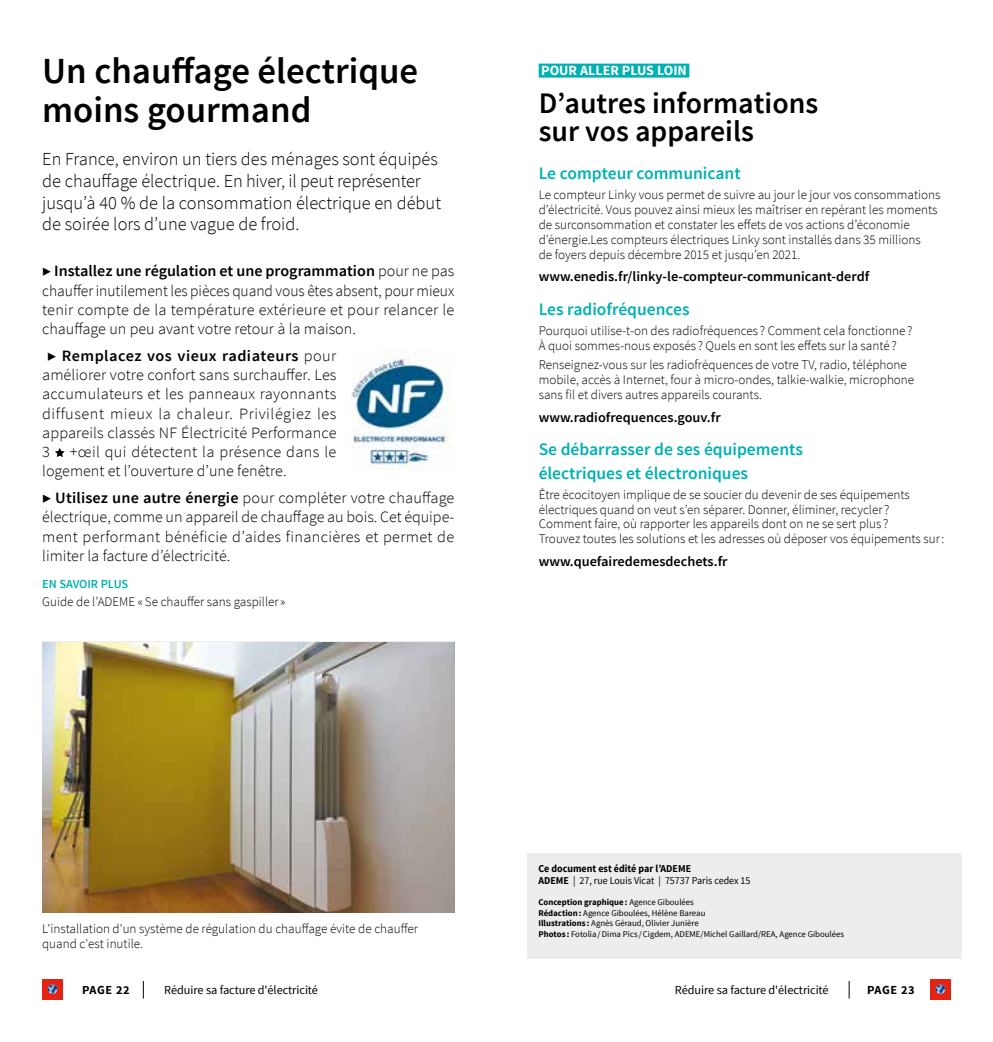
<style>
.page{position:relative;width:993px;height:1042px;background:#fff}
.page>*{position:absolute;margin:0;border:0;box-sizing:border-box;transform-origin:0 0}
.t1{font:600 36.75px/38.5px "Source Sans Pro";color:#000}
.t2{font:600 29.75px/28px "Source Sans Pro";color:#000}
.t3{font:300 18.38px/21.9px "Source Sans Pro";color:#000}
.t4{font:600 17.5px/23.6px "Source Sans Pro";color:#00b1b3}
.t5{font:300 15.75px/19.2px "Source Sans Pro";letter-spacing:.005em;color:#000;text-align:justify}
.t6{font:600 14px "Source Sans Pro";color:#000}
.t7{font:700 14px "Source Sans Pro";color:#fff}
.t8{font:300 13.12px/14.9px "Source Sans Pro";color:#000}
.t9{font:12.25px "Source Sans Pro";letter-spacing:-.005em;color:#000}
.t10{font:700 12.25px "Source Sans Pro";letter-spacing:.045em;color:#000}
.t11{font:600 12.25px "Source Sans Pro";color:#00b1b3}
.t12{font:10.5px/12.6px "Source Sans Pro";color:#000;scale:.95 1}
.t13{font:8.75px/10.5px "Source Sans Pro";color:#000}
.s1{font-weight:600}
.s2{font-weight:700}
</style>
<div class="page">
<svg style="left:143px;top:981px;width:1px;height:17px"></svg>
<div style="left:42px;top:979px;width:21px;height:21px;background:#e42313"></div>
<svg style="left:48px;top:984px;width:9px;height:10px"></svg>
<svg style="left:848px;top:981px;width:1px;height:17px"></svg>
<div style="left:929px;top:979px;width:21px;height:21px;background:#e42313"></div>
<svg style="left:935px;top:984px;width:9px;height:10px"></svg>
<svg style="left:55px;top:448px;width:10px;height:9px"></svg>
<div style="left:527px;top:853px;width:434px;height:105px;background:#ededed"></div>
<div style="left:538px;top:64px;width:151px;height:14px;background:#00b1b3"></div>
<img style="left:351px;top:350px;width:100px;height:119px">
<img style="left:42px;top:642px;width:412px;height:271px">
<h1 class="t1" style="left:42px;top:53px;width:377px">Un chauffage électrique moins gourmand</h1>
<h3 class="t3" style="left:42px;top:148px;width:400px">En France, environ un tiers des ménages sont équipés de chauffage électrique. En hiver, il peut représenter jusqu’à 40 % de la consommation électrique en début de soirée lors d’une vague de froid.</h3>
<p class="t5" style="left:42px;top:262px;width:413px">▶ <span class="s1">Installez une régulation et une programmation</span> pour ne pas chauffer inutilement les pièces quand vous êtes absent, pour mieux tenir compte de la température extérieure et pour relancer le chauffage un peu avant votre retour à la maison.</p>
<p class="t5" style="left:42px;top:346px;width:296px;text-indent:5px">▶ <span class="s1">Remplacez vos vieux radiateurs</span> pour améliorer votre confort sans surchauffer. Les accumulateurs et les panneaux rayonnants diffusent mieux la chaleur. Privilégiez les appareils classés NF Électricité Performance 3</p>
<p class="t5" style="left:42px;top:442px;width:295px;text-indent:28px">+œil qui détectent la présence dans le logement et l’ouverture d’une fenêtre.</p>
<p class="t5" style="left:42px;top:488px;width:413px">▶ <span class="s1">Utilisez une autre énergie</span> pour compléter votre chauffage électrique, comme un appareil de chauffage au bois. Cet équipe&shy;ment performant bénéficie d’aides financières et permet de limiter la facture d’électricité.</p>
<p class="t11" style="left:42px;top:576px;width:88px">EN SAVOIR PLUS</p>
<p class="t8" style="left:42px;top:594px;width:245px">Guide de l’ADEME «Se chauffer sans gaspiller »</p>
<p class="t7" style="left:541px;top:61px;width:147px">POUR ALLER PLUS LOIN</p>
<h2 class="t2" style="left:538px;top:90px;width:281px">D’autres informations sur vos appareils</h2>
<h3 class="t4" style="left:538px;top:162px;width:203px">Le compteur communicant</h3>
<p class="t8" style="left:538px;top:188px;width:403px">Le compteur Linky vous permet de suivre au jour le jour vos consommations d’électricité. Vous pouvez ainsi mieux les maîtriser en repérant les moments de surconsommation et constater les effets de vos actions d’économie d’énergie.Les compteurs électriques Linky sont installés dans 35 millions<br>de foyers depuis décembre 2015 et jusqu’en 2021.</p>
<p class="t6" style="left:538px;top:268px;width:332px">www.enedis.fr/linky-le-compteur-communicant-derdf</p>
<h3 class="t4" style="left:538px;top:298px;width:152px">Les radiofréquences</h3>
<p class="t8" style="left:538px;top:323px;width:375px">Pourquoi utilise-t-on des radiofréquences ? Comment cela fonctionne ?<br>À quoi sommes-nous exposés ? Quels en sont les effets sur la santé ?</p>
<p class="t8" style="left:538px;top:358px;width:377px">Renseignez-vous sur les radiofréquences de votre TV, radio, téléphone mobile, accès à Internet, four à micro-ondes, talkie-walkie, microphone sans fil et divers autres appareils courants.</p>
<p class="t6" style="left:538px;top:408px;width:183px">www.radiofrequences.gouv.fr</p>
<h3 class="t4" style="left:538px;top:438px;width:266px">Se débarrasser de ses équipements électriques et électroniques</h3>
<p class="t8" style="left:538px;top:487px;width:407px">Être écocitoyen implique de se soucier du devenir de ses équipements électriques quand on veut s’en séparer. Donner, éliminer, recycler ?<br>Comment faire, où rapporter les appareils dont on ne se sert plus ?<br>Trouvez toutes les solutions et les adresses où déposer vos équipements sur:</p>
<p class="t6" style="left:538px;top:552px;width:190px">www.quefairedemesdechets.fr</p>
<p class="t8" style="left:42px;top:921px;width:377px">L'installation d'un système de régulation du chauffage évite de chauffer quand c'est inutile.</p>
<p class="t12" style="left:538px;top:862px;width:225px"><span class="s2">Ce document est édité par l’ADEME<br>ADEME</span> | 27, rue Louis Vicat | 75737 Paris cedex 15</p>
<p class="t13" style="left:538px;top:897px;width:307px"><span class="s2">Conception graphique:</span> Agence Giboulées<br><span class="s2">Rédaction:</span> Agence Giboulées, Hélène Bareau<br><span class="s2">Illustrations :</span> Agnès Géraud, Olivier Junière<br><span class="s2">Photos :</span> Fotolia/Dima Pics /Cigdem, ADEME/Michel Gaillard/REA, Agence Giboulées</p>
<p class="t10" style="left:82px;top:981px;width:49px">PAGE 22</p>
<p class="t9" style="left:164px;top:982px;width:155px">Réduire sa facture d'électricité</p>
<p class="t9" style="left:674px;top:982px;width:155px">Réduire sa facture d'électricité</p>
<p class="t10" style="left:866px;top:981px;width:49px">PAGE 23</p>
</div>
